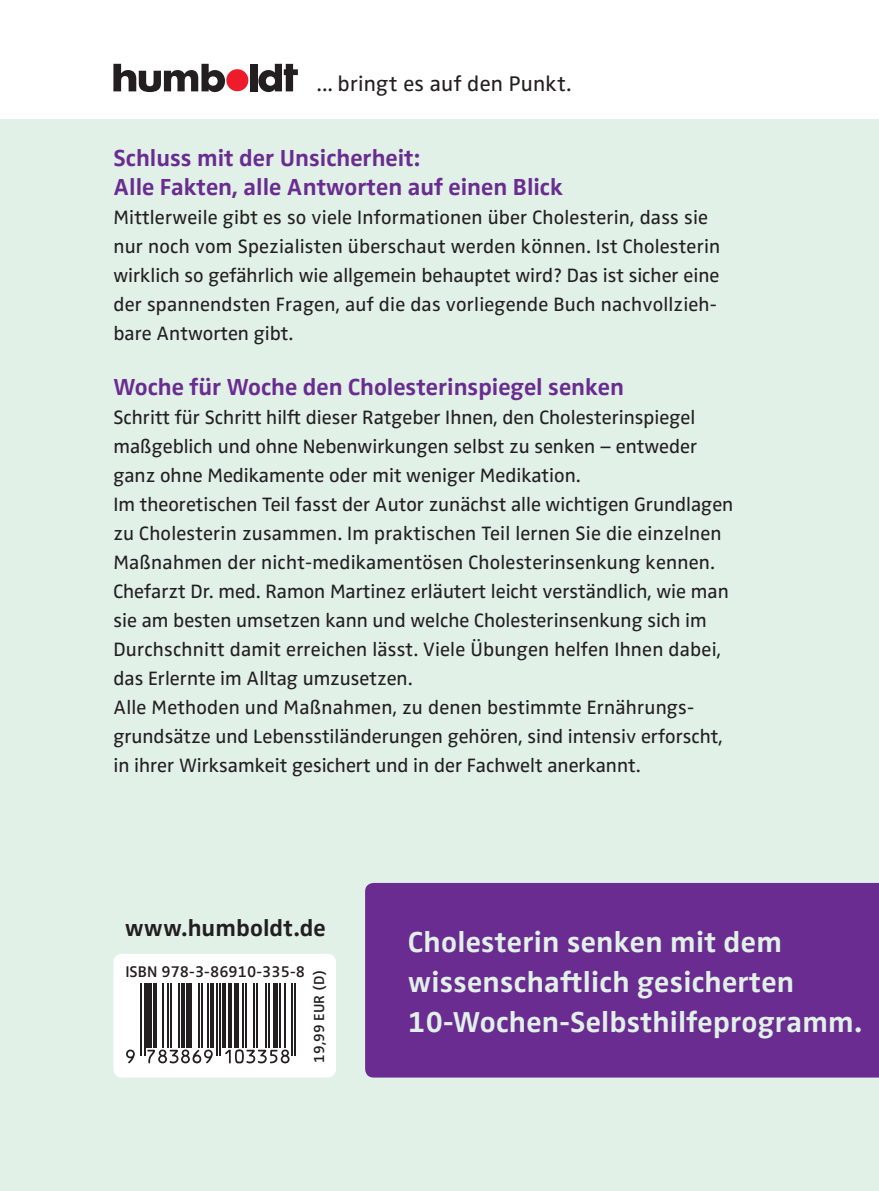
<style>
.page{position:relative;width:879px;height:1191px;background:#fff}
.page>*{position:absolute;margin:0;border:0;box-sizing:border-box;transform-origin:0 0}
.t1{font:700 29.8px/40px "Zwo Pro";letter-spacing:.01em;color:#e1f1e7}
.t2{font:700 24px/29px "Zwo Pro";color:#6a2c91}
.t3{font:700 24px "Zwo Pro";letter-spacing:.005em;color:#231f20}
.t4{font:22px "Zwo Pro";letter-spacing:.01em;color:#231f20}
.t5{font:20px/29px "Zwo Pro";color:#231f20}
.t6{font:600 16px "Zwo Pro";letter-spacing:.005em;color:#231f20}
.t7{font:600 15px "Zwo Pro";letter-spacing:.005em;color:#231f20}
</style>
<div class="page">
<div style="left:0;top:119px;width:879px;height:1072px;background:#e1f1e7"></div>
<div style="left:365px;top:883px;width:514px;height:194px;background:#6a2c91"></div>
<div style="left:113px;top:953px;width:223px;height:124px;background:#fff;border-radius:9px"></div>
<svg style="left:126px;top:1049px;width:9px;height:14px"></svg>
<hr style="left:141px;top:984px;width:1px;height:71px;background:#231f20">
<hr style="left:144px;top:984px;width:1px;height:71px;background:#231f20">
<div style="left:147px;top:984px;width:5px;height:63px;background:#231f20"></div>
<hr style="left:153px;top:984px;width:4px;height:63px;background:#231f20">
<hr style="left:162px;top:984px;width:1px;height:63px;background:#231f20">
<hr style="left:167px;top:984px;width:1px;height:63px;background:#231f20">
<hr style="left:170px;top:984px;width:2px;height:63px;background:#231f20">
<hr style="left:178px;top:984px;width:2px;height:63px;background:#231f20">
<hr style="left:181px;top:984px;width:4px;height:63px;background:#231f20">
<div style="left:186px;top:984px;width:5px;height:63px;background:#231f20"></div>
<hr style="left:198px;top:984px;width:1px;height:63px;background:#231f20">
<hr style="left:201px;top:984px;width:2px;height:63px;background:#231f20">
<svg style="left:147px;top:1049px;width:66px;height:14px"></svg>
<hr style="left:207px;top:984px;width:2px;height:63px;background:#231f20">
<hr style="left:211px;top:984px;width:3px;height:63px;background:#231f20">
<hr style="left:216px;top:984px;width:1px;height:71px;background:#231f20">
<hr style="left:219px;top:984px;width:2px;height:71px;background:#231f20">
<hr style="left:222px;top:984px;width:4px;height:63px;background:#231f20">
<hr style="left:229px;top:984px;width:3px;height:63px;background:#231f20">
<div style="left:234px;top:984px;width:5px;height:63px;background:#231f20"></div>
<hr style="left:242px;top:984px;width:1px;height:63px;background:#231f20">
<hr style="left:245px;top:984px;width:2px;height:63px;background:#231f20">
<hr style="left:253px;top:984px;width:2px;height:63px;background:#231f20">
<hr style="left:256px;top:984px;width:2px;height:63px;background:#231f20">
<hr style="left:265px;top:984px;width:1px;height:63px;background:#231f20">
<hr style="left:268px;top:984px;width:2px;height:63px;background:#231f20">
<div style="left:273px;top:984px;width:5px;height:63px;background:#231f20"></div>
<svg style="left:225px;top:1049px;width:64px;height:14px"></svg>
<hr style="left:279px;top:984px;width:2px;height:63px;background:#231f20">
<hr style="left:284px;top:984px;width:2px;height:63px;background:#231f20">
<hr style="left:291px;top:984px;width:1px;height:71px;background:#231f20">
<hr style="left:294px;top:984px;width:2px;height:71px;background:#231f20">
<div style="left:226px;top:69px;width:22px;height:22px;background:#ee1b2a;border-radius:50%"></div>
<svg style="left:113px;top:64px;width:112px;height:28px"></svg>
<div style="left:250px;top:64px;width:7px;height:27px;background:#231f20"></div>
<svg style="left:258px;top:64px;width:40px;height:28px"></svg>
<p class="t4" style="left:317px;top:71px;width:256px">... bringt es auf den Punkt.</p>
<p class="t2" style="left:113px;top:144px;width:451px">Schluss mit der Unsicherheit:<br>Alle Fakten, alle Antworten auf einen Blick</p>
<p class="t5" style="left:113px;top:203px;width:608px">Mittlerweile gibt es so viele Informationen über Cholesterin, dass sie nur noch vom Spezialisten überschaut werden können. Ist Cholesterin wirklich so gefährlich wie allgemein behauptet wird? Das ist sicher eine der spannendsten Fragen, auf die das vorliegende Buch nachvollzieh&shy;bare Antworten gibt.</p>
<p class="t2" style="left:113px;top:373px;width:512px">Woche für Woche den Cholesterinspiegel senken</p>
<p class="t5" style="left:113px;top:403px;width:621px">Schritt für Schritt hilft dieser Ratgeber Ihnen, den Cholesterinspiegel maßgeblich und ohne Nebenwirkungen selbst zu senken – entweder ganz ohne Medikamente oder mit weniger Medikation.<br>Im theoretischen Teil fasst der Autor zunächst alle wichtigen Grundlagen zu Cholesterin zusammen. Im praktischen Teil lernen Sie die einzelnen Maßnahmen der nicht-medikamentösen Cholesterinsenkung kennen.<br>Chefarzt Dr. med. Ramon Martinez erläutert leicht verständlich, wie man sie am besten umsetzen kann und welche Cholesterinsenkung sich im Durchschnitt damit erreichen lässt. Viele Übungen helfen Ihnen dabei, das Erlernte im Alltag umzusetzen.<br>Alle Methoden und Maßnahmen, zu denen bestimmte Ernährungs&shy;grundsätze und Lebensstiländerungen gehören, sind intensiv erforscht, in ihrer Wirksamkeit gesichert und in der Fachwelt anerkannt.</p>
<p class="t3" style="left:125px;top:914px;width:202px">www.humboldt.de</p>
<p class="t6" style="left:125px;top:962px;width:181px">ISBN 978-3-86910-335-8</p>
<p class="t7" style="left:310px;top:1063px;width:95px;rotate:-90deg">19,99 EUR (D)</p>
<h1 class="t1" style="left:408px;top:922px;width:455px">Cholesterin senken mit dem wissenschaftlich gesicherten<br>10-Wochen-Selbsthilfeprogramm.</h1>
</div>
